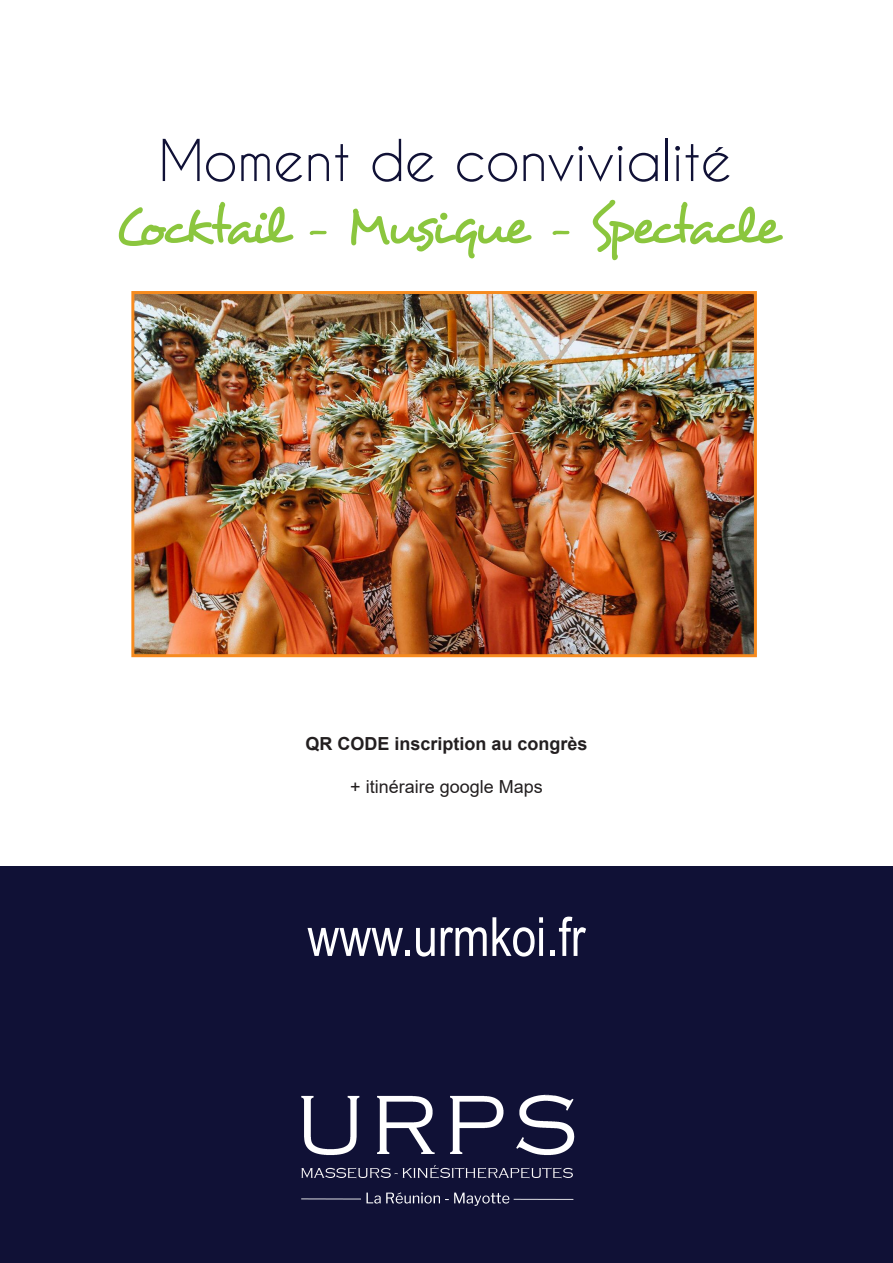
<style>
.page{position:relative;width:893px;height:1263px;background:#fff}
.page>*{position:absolute;margin:0;border:0;box-sizing:border-box;transform-origin:0 0}
.t1{font:54px "Desyrel";letter-spacing:-.105em;color:#8bc63e}
.t2{font:54px "Caviar Dreams";color:#101136}
.t3{font:54px "Arial Narrow";color:#fff}
.t4{font:700 18px "Arial";color:#231f20}
.t5{font:18px "Arial";color:#231f20}
</style>
<div class="page">
<img style="left:135px;top:295px;width:618px;height:358px">
<div style="left:131px;top:291px;width:626px;height:366px;border:3px solid #f68b1f"></div>
<div style="left:0;top:866px;width:893px;height:397px;background:#101136"></div>
<img style="left:301px;top:1094px;width:274px;height:112px">
<p class="t2" style="left:159px;top:131px;width:577px">Moment de convivialité</p>
<p class="t1" style="left:113px;top:194px;width:668px">Cocktail - Musique - Spectacle</p>
<p class="t4" style="left:305px;top:734px;width:284px">QR CODE inscription au congrès</p>
<p class="t5" style="left:350px;top:777px;width:194px">+ itinéraire google Maps</p>
<p class="t3" style="left:307px;top:905px;width:279px">www.urmkoi.fr</p>
</div>
